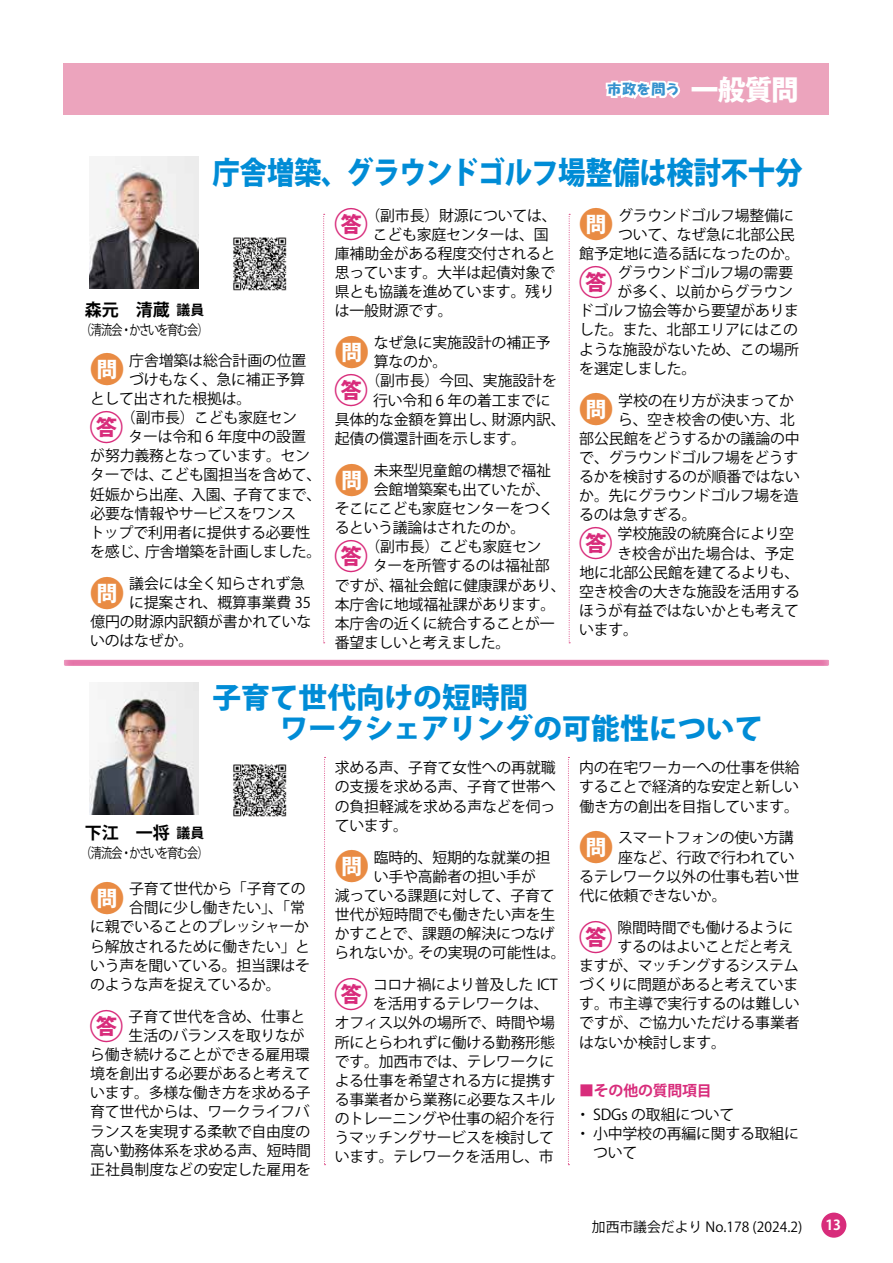
<style>
.page{position:relative;width:893px;height:1263px;background:#fff}
.page>*{position:absolute;margin:0;border:0;box-sizing:border-box;transform-origin:0 0}
.t1{font:800 34.05px "Koz Go Pro";color:#e98b43}
.t2{font:800 34.05px "Koz Go Pro";color:#d82c7b}
.t3{font:800 30.9px "Koz Go Pro";letter-spacing:-.015em;color:#008cd6;scale:.89 1}
.t4{font:800 28.65px/30.8px "Koz Go Pro";letter-spacing:-.005em;color:#008cd6}
.t5{font:700 16.95px "Koz Go Pro";color:#000}
.t6{font:14.85px/19.2px "Koz Go Pro";letter-spacing:-.015em;color:#000;text-align:justify}
.t7{font:700 14.85px "Koz Go Pro";letter-spacing:-.01em;color:#d82c7b}
.t8{font:13.8px "Koz Go Pro";letter-spacing:-.13em;color:#000;scale:.8 1}
.t9{font:13.8px "Koz Go Pro";color:#000}
.t10{font:700 13.8px "Koz Go Pro";color:#fff}
.s1{font-size:13.8px}
</style>
<div class="page">
<div style="left:821px;top:1212px;width:25px;height:26px;background:#d82c7b;border-radius:50%"></div>
<div style="left:63px;top:657px;width:768px;height:9px;background:#fff;opacity:.75"></div>
<div style="left:64px;top:64px;width:765px;height:51px;background:#eca4bd"></div>
<svg style="left:603px;top:63px;width:79px;height:36px"></svg>
<img style="left:90px;top:683px;width:108px;height:132px">
<img style="left:233px;top:764px;width:54px;height:53px">
<svg style="left:568px;top:757px;width:1px;height:408px"></svg>
<svg style="left:324px;top:757px;width:2px;height:408px"></svg>
<svg style="left:323px;top:214px;width:2px;height:429px"></svg>
<svg style="left:569px;top:214px;width:1px;height:429px"></svg>
<img style="left:90px;top:157px;width:108px;height:132px">
<img style="left:233px;top:237px;width:54px;height:54px">
<h2 class="t3" style="left:213px;top:153px;width:664px">庁舎増築、グラウンドゴルフ場整備は検討不十分</h2>
<p class="t5" style="left:85px;top:299px;width:121px">森元　清蔵 <span class="s1">議員</span></p>
<p class="t8" style="left:81px;top:321px;width:161px">（清流会・かさいを育む会）</p>
<h1 class="t1" style="left:90px;top:348px;width:36px">問</h1>
<p class="t6" style="left:129px;top:351px;width:179px">庁舎増築は総合計画の位置</p>
<p class="t6" style="left:129px;top:370px;width:177px">づけもなく、急に補正予算</p>
<p class="t6" style="left:90px;top:389px;width:163px">として出された根拠は。</p>
<h1 class="t2" style="left:90px;top:405px;width:36px">答</h1>
<p class="t6" style="left:121px;top:408px;width:178px">（副市長）こども家庭セン</p>
<p class="t6" style="left:129px;top:428px;width:179px">ターは令和 6 年度中の設置</p>
<p class="t6" style="left:90px;top:447px;width:221px">が努力義務となっています。セン</p>
<p class="t6" style="left:90px;top:466px;width:233px">ターでは、こども園担当を含めて、</p>
<p class="t6" style="left:90px;top:485px;width:233px">妊娠から出産、入園、子育てまで、</p>
<p class="t6" style="left:90px;top:504px;width:207px">必要な情報やサービスをワンス</p>
<p class="t6" style="left:90px;top:523px;width:222px">トップで利用者に提供する必要性</p>
<p class="t6" style="left:90px;top:542px;width:233px">を感じ、庁舎増築を計画しました。</p>
<h1 class="t1" style="left:90px;top:571px;width:36px">問</h1>
<p class="t6" style="left:129px;top:574px;width:177px">議会には全く知らされず急</p>
<p class="t6" style="left:129px;top:593px;width:183px">に提案され、概算事業費 35</p>
<p class="t6" style="left:90px;top:612px;width:222px">億円の財源内訳額が書かれていな</p>
<p class="t6" style="left:90px;top:632px;width:105px">いのはなぜか。</p>
<h1 class="t2" style="left:334px;top:203px;width:36px">答</h1>
<p class="t6" style="left:365px;top:206px;width:193px">（副市長）財源については、</p>
<p class="t6" style="left:373px;top:225px;width:177px">こども家庭センターは、国</p>
<p class="t6" style="left:335px;top:244px;width:222px">庫補助金がある程度交付されると</p>
<p class="t6" style="left:335px;top:263px;width:222px">思っています。大半は起債対象で</p>
<p class="t6" style="left:335px;top:282px;width:221px">県とも協議を進めています。残り</p>
<p class="t6" style="left:335px;top:302px;width:120px">は一般財源です。</p>
<h1 class="t1" style="left:335px;top:330px;width:36px">問</h1>
<p class="t6" style="left:374px;top:333px;width:179px">なぜ急に実施設計の補正予算なのか。</p>
<h1 class="t2" style="left:334px;top:368px;width:36px">答</h1>
<p class="t6" style="left:365px;top:372px;width:193px">（副市長）今回、実施設計を</p>
<p class="t6" style="left:373px;top:391px;width:179px">行い令和 6 年の着工までに</p>
<p class="t6" style="left:335px;top:410px;width:233px">具体的な金額を算出し、財源内訳、</p>
<p class="t6" style="left:335px;top:429px;width:193px">起債の償還計画を示します。</p>
<h1 class="t1" style="left:335px;top:458px;width:36px">問</h1>
<p class="t6" style="left:374px;top:461px;width:179px">未来型児童館の構想で福祉</p>
<p class="t6" style="left:374px;top:480px;width:178px">会館増築案も出ていたが、</p>
<p class="t6" style="left:335px;top:499px;width:221px">そこにこども家庭センターをつく</p>
<p class="t6" style="left:335px;top:518px;width:192px">るという議論はされたのか。</p>
<h1 class="t2" style="left:334px;top:534px;width:36px">答</h1>
<p class="t6" style="left:365px;top:538px;width:178px">（副市長）こども家庭セン</p>
<p class="t6" style="left:373px;top:557px;width:178px">ターを所管するのは福祉部</p>
<p class="t6" style="left:335px;top:576px;width:233px">ですが、福祉会館に健康課があり、</p>
<p class="t6" style="left:335px;top:595px;width:222px">本庁舎に地域福祉課があります。</p>
<p class="t6" style="left:335px;top:614px;width:221px">本庁舎の近くに統合することが一</p>
<p class="t6" style="left:335px;top:633px;width:177px">番望ましいと考えました。</p>
<h1 class="t1" style="left:579px;top:203px;width:36px">問</h1>
<p class="t6" style="left:618px;top:206px;width:177px">グラウンドゴルフ場整備に</p>
<p class="t6" style="left:618px;top:225px;width:178px">ついて、なぜ急に北部公民</p>
<p class="t6" style="left:579px;top:244px;width:222px">館予定地に造る話になったのか。</p>
<h1 class="t2" style="left:579px;top:260px;width:36px">答</h1>
<p class="t6" style="left:618px;top:263px;width:177px">グラウンドゴルフ場の需要</p>
<p class="t6" style="left:618px;top:282px;width:177px">が多く、以前からグラウン</p>
<p class="t6" style="left:579px;top:302px;width:222px">ドゴルフ協会等から要望がありま</p>
<p class="t6" style="left:579px;top:321px;width:221px">した。また、北部エリアにはこの</p>
<p class="t6" style="left:579px;top:340px;width:221px">ような施設がないため、この場所</p>
<p class="t6" style="left:579px;top:359px;width:119px">を選定しました。</p>
<h1 class="t1" style="left:579px;top:388px;width:36px">問</h1>
<p class="t6" style="left:618px;top:391px;width:177px">学校の在り方が決まってか</p>
<p class="t6" style="left:618px;top:410px;width:178px">ら、空き校舎の使い方、北</p>
<p class="t6" style="left:579px;top:429px;width:222px">部公民館をどうするかの議論の中</p>
<p class="t6" style="left:579px;top:448px;width:221px">で、グラウンドゴルフ場をどうす</p>
<p class="t6" style="left:579px;top:467px;width:222px">るかを検討するのが順番ではない</p>
<p class="t6" style="left:579px;top:487px;width:221px">か。先にグラウンドゴルフ場を造</p>
<p class="t6" style="left:579px;top:506px;width:119px">るのは急すぎる。</p>
<h1 class="t2" style="left:579px;top:522px;width:36px">答</h1>
<p class="t6" style="left:618px;top:525px;width:178px">学校施設の統廃合により空</p>
<p class="t6" style="left:618px;top:544px;width:178px">き校舎が出た場合は、予定</p>
<p class="t6" style="left:579px;top:563px;width:222px">地に北部公民館を建てるよりも、</p>
<p class="t6" style="left:579px;top:582px;width:222px">空き校舎の大きな施設を活用する</p>
<p class="t6" style="left:579px;top:601px;width:221px">ほうが有益ではないかとも考えて</p>
<p class="t6" style="left:579px;top:620px;width:60px">います。</p>
<h3 class="t4" style="left:280px;top:684px;width:485px;text-indent:-68px">子育て世代向けの短時間<br>ワークシェアリングの可能性について</h3>
<p class="t5" style="left:85px;top:822px;width:121px">下江　一将 <span class="s1">議員</span></p>
<p class="t8" style="left:81px;top:844px;width:161px">（清流会・かさいを育む会）</p>
<h1 class="t1" style="left:90px;top:876px;width:36px">問</h1>
<p class="t6" style="left:129px;top:879px;width:178px">子育て世代から「子育ての</p>
<p class="t6" style="left:129px;top:899px;width:177px">合間に少し働きたい」、「常</p>
<p class="t6" style="left:90px;top:918px;width:220px">に親でいることのプレッシャーか</p>
<p class="t6" style="left:90px;top:937px;width:222px">ら解放されるために働きたい」と</p>
<p class="t6" style="left:90px;top:956px;width:221px">いう声を聞いている。担当課はそ</p>
<p class="t6" style="left:90px;top:975px;width:192px">のような声を捉えているか。</p>
<h1 class="t2" style="left:90px;top:1004px;width:36px">答</h1>
<p class="t6" style="left:129px;top:1007px;width:178px">子育て世代を含め、仕事と</p>
<p class="t6" style="left:129px;top:1026px;width:177px">生活のバランスを取りなが</p>
<p class="t6" style="left:90px;top:1045px;width:221px">ら働き続けることができる雇用環</p>
<p class="t6" style="left:90px;top:1064px;width:222px">境を創出する必要があると考えて</p>
<p class="t6" style="left:90px;top:1084px;width:222px">います。多様な働き方を求める子</p>
<p class="t6" style="left:90px;top:1103px;width:221px">育て世代からは、ワークライフバ</p>
<p class="t6" style="left:90px;top:1122px;width:222px">ランスを実現する柔軟で自由度の</p>
<p class="t6" style="left:90px;top:1141px;width:222px">高い勤務体系を求める声、短時間</p>
<p class="t6" style="left:90px;top:1160px;width:222px">正社員制度などの安定した雇用を</p>
<p class="t6" style="left:335px;top:759px;width:222px">求める声、子育て女性への再就職の支援を求める声、子育て世帯への負担軽減を求める声などを伺っています。</p>
<h1 class="t1" style="left:335px;top:845px;width:36px">問</h1>
<p class="t6" style="left:374px;top:848px;width:178px">臨時的、短期的な就業の担</p>
<p class="t6" style="left:374px;top:867px;width:164px">い手や高齢者の担い手が</p>
<p class="t6" style="left:335px;top:886px;width:221px">減っている課題に対して、子育て</p>
<p class="t6" style="left:335px;top:905px;width:222px">世代が短時間でも働きたい声を生</p>
<p class="t6" style="left:335px;top:924px;width:222px">かすことで、課題の解決につなげ</p>
<p class="t6" style="left:335px;top:943px;width:233px">られないか。その実現の可能性は。</p>
<h1 class="t2" style="left:334px;top:972px;width:36px">答</h1>
<p class="t6" style="left:373px;top:975px;width:186px">コロナ禍により普及した ICT</p>
<p class="t6" style="left:373px;top:994px;width:177px">を活用するテレワークは、</p>
<p class="t6" style="left:335px;top:1014px;width:222px">オフィス以外の場所で、時間や場</p>
<p class="t6" style="left:335px;top:1033px;width:222px">所にとらわれずに働ける勤務形態</p>
<p class="t6" style="left:335px;top:1052px;width:221px">です。加西市では、テレワークに</p>
<p class="t6" style="left:335px;top:1071px;width:222px">よる仕事を希望される方に提携す</p>
<p class="t6" style="left:335px;top:1090px;width:222px">る事業者から業務に必要なスキル</p>
<p class="t6" style="left:335px;top:1109px;width:221px">のトレーニングや仕事の紹介を行</p>
<p class="t6" style="left:335px;top:1128px;width:221px">うマッチングサービスを検討して</p>
<p class="t6" style="left:335px;top:1148px;width:221px">います。テレワークを活用し、市</p>
<p class="t6" style="left:579px;top:759px;width:222px">内の在宅ワーカーへの仕事を供給することで経済的な安定と新しい働き方の創出を目指しています。</p>
<h1 class="t1" style="left:579px;top:825px;width:36px">問</h1>
<p class="t6" style="left:618px;top:829px;width:177px">スマートフォンの使い方講</p>
<p class="t6" style="left:618px;top:848px;width:178px">座など、行政で行われてい</p>
<p class="t6" style="left:579px;top:867px;width:222px">るテレワーク以外の仕事も若い世</p>
<p class="t6" style="left:579px;top:886px;width:149px">代に依頼できないか。</p>
<h1 class="t2" style="left:579px;top:915px;width:36px">答</h1>
<p class="t6" style="left:618px;top:918px;width:177px">隙間時間でも働けるように</p>
<p class="t6" style="left:618px;top:937px;width:177px">するのはよいことだと考え</p>
<p class="t6" style="left:579px;top:956px;width:221px">ますが、マッチングするシステム</p>
<p class="t6" style="left:579px;top:975px;width:221px">づくりに問題があると考えていま</p>
<p class="t6" style="left:579px;top:994px;width:222px">す。市主導で実行するのは難しい</p>
<p class="t6" style="left:579px;top:1014px;width:222px">ですが、ご協力いただける事業者</p>
<p class="t6" style="left:579px;top:1033px;width:148px">はないか検討します。</p>
<p class="t7" style="left:579px;top:1081px;width:134px">■その他の質問項目</p>
<p class="t6" style="left:575px;top:1105px;width:160px">・ SDGs の取組について</p>
<p class="t6" style="left:575px;top:1124px;width:225px">・小中学校の再編に関する取組に</p>
<p class="t6" style="left:593px;top:1143px;width:46px">ついて</p>
<p class="t9" style="left:592px;top:1218px;width:212px">加西市議会だより No.178 (2024.2)</p>
<p class="t10" style="left:825px;top:1216px;width:17px">13</p>
</div>
